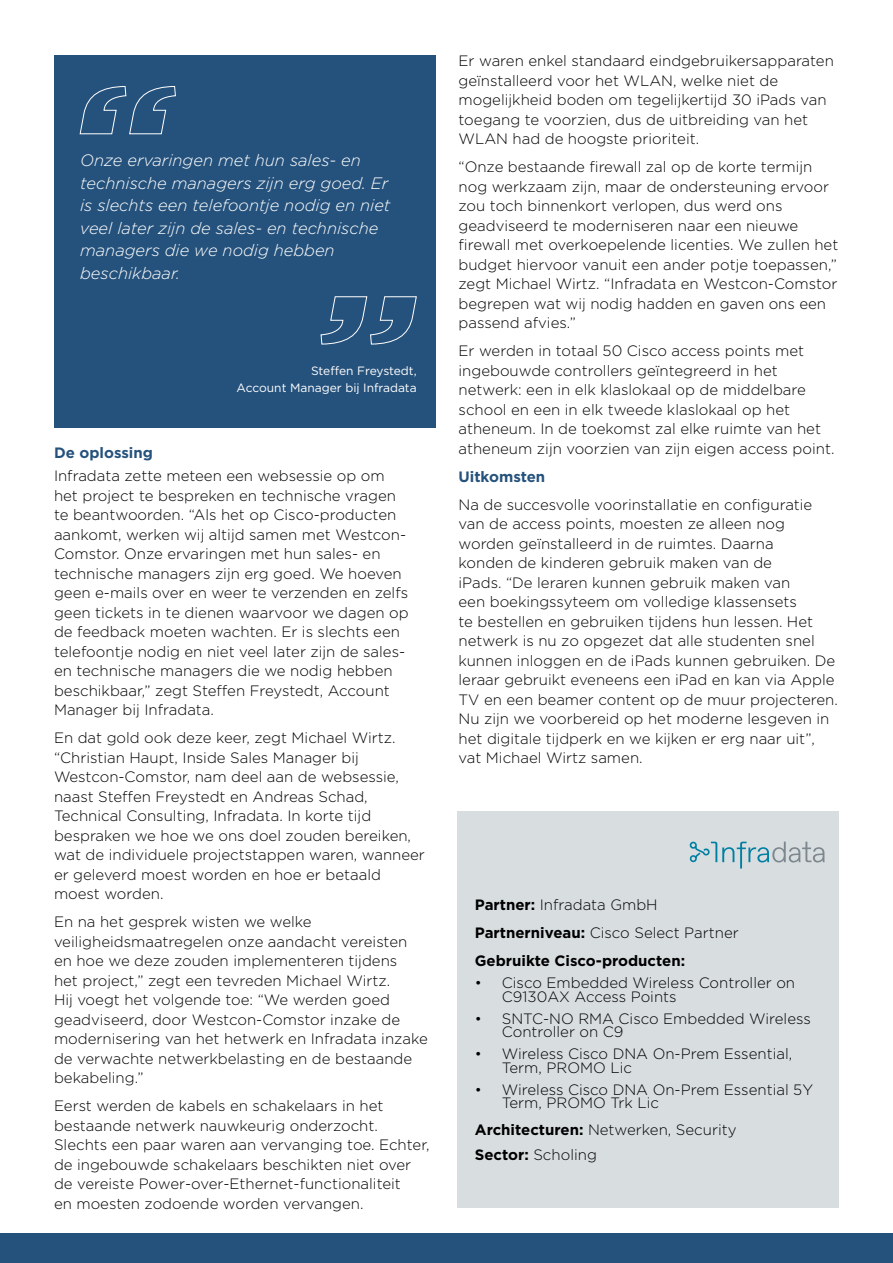
<style>
.page{position:relative;width:893px;height:1263px;background:#fff}
.page>*{position:absolute;margin:0;border:0;box-sizing:border-box;transform-origin:0 0}
.t1{font:italic 300 16.5px/22.5px "Gotham";color:#fff}
.t2{font:300 15px/19.5px "Gotham";color:#000}
.t3{font:700 15px/28px "Gotham";color:#000}
.t4{font:700 15px "Gotham";color:#25527c}
.t5{font:12px/16.5px "Gotham";color:#fff;text-align:right}
.s1{font-weight:300}
.s2{font-weight:700}
</style>
<div class="page">
<div style="left:55px;top:55px;width:381px;height:373px;background:#25527c"></div>
<svg style="left:79px;top:86px;width:338px;height:259px"></svg>
<div style="left:457px;top:811px;width:381px;height:397px;background:#d8dde0"></div>
<svg style="left:689px;top:842px;width:136px;height:26px"></svg>
<div style="left:0;top:1233px;width:893px;height:30px;background:#25527c"></div>
<p class="t1" style="left:80px;top:149px;width:312px">Onze ervaringen met hun sales- en technische managers zijn erg goed. Er is slechts een telefoontje nodig en niet veel later zijn de sales- en technische managers die we nodig hebben beschikbaar.</p>
<p class="t5" style="left:237px;top:363px;width:182px">Steffen Freystedt,<br>Account Manager bij Infradata</p>
<p class="t4" style="left:54px;top:442px;width:100px">De oplossing</p>
<p class="t2" style="left:54px;top:466px;width:356px">Infradata zette meteen een websessie op om het project te bespreken en technische vragen te beantwoorden. “Als het op Cisco-producten aankomt, werken wij altijd samen met Westcon-Comstor. Onze ervaringen met hun sales- en technische managers zijn erg goed. We hoeven geen e-mails over en weer te verzenden en zelfs geen tickets in te dienen waarvoor we dagen op de feedback moeten wachten. Er is slechts een telefoontje nodig en niet veel later zijn de sales&shy;en technische managers die we nodig hebben beschikbaar,” zegt Steffen Freystedt, Account Manager bij Infradata.</p>
<p class="t2" style="left:54px;top:728px;width:372px">En dat gold ook deze keer, zegt Michael Wirtz. “Christian Haupt, Inside Sales Manager bij Westcon-Comstor, nam deel aan de websessie, naast Steffen Freystedt en Andreas Schad, Technical Consulting, Infradata. In korte tijd bespraken we hoe we ons doel zouden bereiken, wat de individuele projectstappen waren, wanneer er geleverd moest worden en hoe er betaald moest worden.</p>
<p class="t2" style="left:54px;top:912px;width:375px">En na het gesprek wisten we welke veiligheidsmaatregelen onze aandacht vereisten en hoe we deze zouden implementeren tijdens<br>het project,” zegt een tevreden Michael Wirtz.<br>Hij voegt het volgende toe: “We werden goed geadviseerd, door Westcon-Comstor inzake de modernisering van het hetwerk en Infradata inzake de verwachte netwerkbelasting en de bestaande bekabeling.”</p>
<p class="t2" style="left:54px;top:1096px;width:377px">Eerst werden de kabels en schakelaars in het bestaande netwerk nauwkeurig onderzocht.<br>Slechts een paar waren aan vervanging toe. Echter, de ingebouwde schakelaars beschikten niet over de vereiste Power-over-Ethernet-functionaliteit<br>en moesten zodoende worden vervangen.</p>
<p class="t2" style="left:459px;top:51px;width:377px">Er waren enkel standaard eindgebruikersapparaten geïnstalleerd voor het WLAN, welke niet de mogelijkheid boden om tegelijkertijd 30 iPads van toegang te voorzien, dus de uitbreiding van het WLAN had de hoogste prioriteit.</p>
<p class="t2" style="left:459px;top:157px;width:381px">“Onze bestaande firewall zal op de korte termijn nog werkzaam zijn, maar de ondersteuning ervoor zou toch binnenkort verlopen, dus werd ons geadviseerd te moderniseren naar een nieuwe firewall met overkoepelende licenties. We zullen het budget hiervoor vanuit een ander potje toepassen,” zegt Michael Wirtz. “Infradata en Westcon-Comstor begrepen wat wij nodig hadden en gaven ons een passend afvies.”</p>
<p class="t2" style="left:459px;top:341px;width:377px">Er werden in totaal 50 Cisco access points met ingebouwde controllers geïntegreerd in het netwerk: een in elk klaslokaal op de middelbare school en een in elk tweede klaslokaal op het atheneum. In de toekomst zal elke ruimte van het atheneum zijn voorzien van zijn eigen access point.</p>
<p class="t4" style="left:459px;top:466px;width:88px">Uitkomsten</p>
<p class="t2" style="left:459px;top:494px;width:381px">Na de succesvolle voorinstallatie en configuratie van de access points, moesten ze alleen nog worden geïnstalleerd in de ruimtes. Daarna<br>konden de kinderen gebruik maken van de<br>iPads. “De leraren kunnen gebruik maken van<br>een boekingssyteem om volledige klassensets<br>te bestellen en gebruiken tijdens hun lessen. Het netwerk is nu zo opgezet dat alle studenten snel kunnen inloggen en de iPads kunnen gebruiken. De leraar gebruikt eveneens een iPad en kan via Apple TV en een beamer content op de muur projecteren.<br>Nu zijn we voorbereid op het moderne lesgeven in het digitale tijdperk en we kijken er erg naar uit”, vat Michael Wirtz samen.</p>
<p class="t3" style="left:475px;top:891px;width:265px">Partner: <span class="s1">Infradata GmbH<br></span>Partnerniveau: <span class="s1">Cisco Select Partner<br></span>Gebruikte Cisco-producten:</p>
<p class="t2" style="left:502px;top:976px;width:295px;line-height:13.5px;text-indent:-27px">• Cisco Embedded Wireless Controller on<br>C9130AX Access Points</p>
<p class="t2" style="left:502px;top:1011px;width:311px;line-height:13.5px;text-indent:-27px">• SNTC-NO RMA Cisco Embedded Wireless<br>Controller on C9</p>
<p class="t2" style="left:502px;top:1047px;width:292px;line-height:13.5px;text-indent:-27px">• Wireless Cisco DNA On-Prem Essential,<br>Term, PROMO Lic</p>
<p class="t2" style="left:502px;top:1082px;width:313px;line-height:13.5px;text-indent:-27px">• Wireless Cisco DNA On-Prem Essential 5Y<br>Term, PROMO Trk Lic</p>
<p class="t2" style="left:475px;top:1117px;width:263px;line-height:25px"><span class="s2">Architecturen:</span> Netwerken, Security<br><span class="s2">Sector:</span> Scholing</p>
</div>
